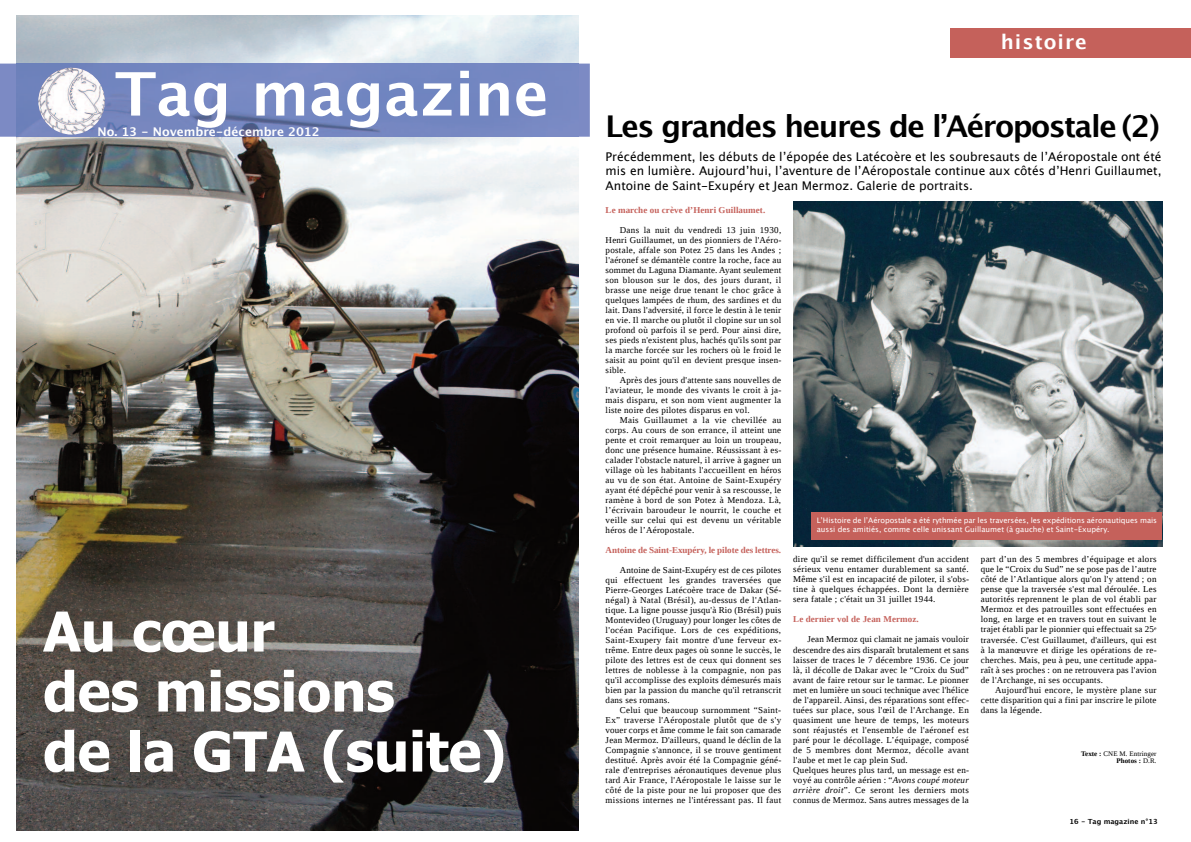
<style>
.page{position:relative;width:1191px;height:842px;background:#fff}
.page>*{position:absolute;margin:0;border:0;box-sizing:border-box;transform-origin:0 0}
.t1{font:700 60px "Lucida Grande";color:#fff}
.t2{font:700 55px/60px "Tahoma";color:#fff}
.t3{font:700 30px "Lucida Grande";letter-spacing:-.05em;color:#000}
.t4{font:700 20px "Lucida Grande";letter-spacing:.05em;color:#fff}
.t5{font:12px/14.4px "Lucida Grande";color:#000;text-align:justify}
.t6{font:700 12px "Lucida Grande";color:#fff}
.t7{font:9px/10px "Liberation Serif";letter-spacing:.025em;color:#000;text-align:justify}
.t8{font:700 9px "Liberation Serif";letter-spacing:.01em;color:#c5615b}
.t9{font:7.5px/9px "Lucida Grande";letter-spacing:-.005em;color:#fff}
.t10{font:7px/7px "Liberation Serif";letter-spacing:.01em;color:#000;text-align:right}
.t11{font:700 7px "Lucida Grande";color:#000}
.s1{font-style:italic}
.s2{font-weight:700}
</style>
<div class="page">
<img style="left:17px;top:16px;width:561px;height:815px">
<svg style="left:0;top:64px;width:590px;height:73px;fill:#7c8ac4"></svg>
<div style="left:17px;top:64px;width:561px;height:73px;background:#7587c1"></div>
<img style="left:38px;top:68px;width:67px;height:67px;border-radius:50%">
<div style="left:950px;top:28px;width:241px;height:30px;background:#c5615b"></div>
<img style="left:793px;top:202px;width:369px;height:344px">
<div style="left:811px;top:512px;width:351px;height:27px;background:#c5615b"></div>
<h1 class="t1" style="left:115px;top:58px;width:435px">Tag magazine</h1>
<h3 class="t6" style="left:98px;top:125px;width:224px">No. 13 - Novembre-décembre 2012</h3>
<h2 class="t2" style="left:43px;top:600px;width:465px">Au cœur<br>des missions<br>de la GTA (suite)</h2>
<h3 class="t4" style="left:1000px;top:30px;width:88px">histoire</h3>
<h3 class="t3" style="left:605px;top:108px;width:556px">Les grandes heures de l’Aéropostale (2)</h3>
<p class="t5" style="left:605px;top:149px;width:557px">Précédemment, les débuts de l’épopée des Latécoère et les soubresauts de l’Aéropostale ont été mis en lumière. Aujourd’hui, l’aventure de l’Aéropostale continue aux côtés d’Henri Guillaumet, Antoine de Saint-Exupéry et Jean Mermoz. Galerie de portraits.</p>
<p class="t8" style="left:605px;top:205px;width:161px">Le marche ou crève d’Henri Guillaumet.</p>
<p class="t7" style="left:605px;top:225px;width:177px;text-indent:14px">Dans la nuit du vendredi 13 juin 1930, Henri Guillaumet, un des pionniers de l'Aéro&shy;postale, affale son Potez 25 dans les Andes ; l'aéronef se démantèle contre la roche, face au sommet du Laguna Diamante. Ayant seulement son blouson sur le dos, des jours durant, il brasse une neige drue tenant le choc grâce à quelques lampées de rhum, des sardines et du lait. Dans l'adversité, il force le destin à le tenir en vie. Il marche ou plutôt il clopine sur un sol profond où parfois il se perd. Pour ainsi dire, ses pieds n'existent plus, hachés qu'ils sont par la marche forcée sur les rochers où le froid le saisit au point qu'il en devient presque insen&shy;sible.</p>
<p class="t7" style="left:605px;top:375px;width:177px;text-indent:14px">Après des jours d'attente sans nouvelles de l'aviateur, le monde des vivants le croit à ja&shy;mais disparu, et son nom vient augmenter la liste noire des pilotes disparus en vol.</p>
<p class="t7" style="left:605px;top:415px;width:177px;text-indent:14px">Mais Guillaumet a la vie chevillée au corps. Au cours de son errance, il atteint une pente et croit remarquer au loin un troupeau, donc une présence humaine. Réussissant à es&shy;calader l'obstacle naturel, il arrive à gagner un village où les habitants l'accueillent en héros au vu de son état. Antoine de Saint-Exupéry ayant été dépêché pour venir à sa rescousse, le ramène à bord de son Potez à Mendoza. Là, l’écrivain baroudeur le nourrit, le couche et veille sur celui qui est devenu un véritable héros de l’Aéropostale.</p>
<p class="t8" style="left:605px;top:545px;width:177px">Antoine de Saint-Exupéry, le pilote des lettres.</p>
<p class="t7" style="left:605px;top:565px;width:177px;text-indent:14px">Antoine de Saint-Exupéry est de ces pilotes qui effectuent les grandes traversées que Pierre-Georges Latécoère trace de Dakar (Sé&shy;négal) à Natal (Brésil), au-dessus de l'Atlan&shy;tique. La ligne pousse jusqu'à Rio (Brésil) puis Montevideo (Uruguay) pour longer les côtes de l'océan Pacifique. Lors de ces expéditions, Saint-Exupery fait montre d'une ferveur ex&shy;trême. Entre deux pages où sonne le succès, le pilote des lettres est de ceux qui donnent ses lettres de noblesse à la compagnie, non pas qu'il accomplisse des exploits démesurés mais bien par la passion du manche qu'il retranscrit dans ses romans.</p>
<p class="t7" style="left:605px;top:705px;width:177px;text-indent:14px">Celui que beaucoup surnomment “Saint-Ex” traverse l'Aéropostale plutôt que de s'y vouer corps et âme comme le fait son camarade Jean Mermoz. D'ailleurs, quand le déclin de la Compagnie s'annonce, il se trouve gentiment destitué. Après avoir été la Compagnie géné&shy;rale d'entreprises aéronautiques devenue plus tard Air France, l'Aéropostale le laisse sur le côté de la piste pour ne lui proposer que des missions internes ne l'intéressant pas. Il faut</p>
<p class="t9" style="left:816px;top:516px;width:342px">L’Histoire de l’Aéropostale a été rythmée par les traversées, les expéditions aéronautiques mais aussi des amitiés, comme celle unissant Guillaumet (à gauche) et Saint-Exupéry.</p>
<p class="t7" style="left:793px;top:554px;width:177px">dire qu'il se remet difficilement d'un accident sérieux venu entamer durablement sa santé.<br>Même s'il est en incapacité de piloter, il s'obs&shy;tine à quelques échappées. Dont la dernière sera fatale ; c'était un 31 juillet 1944.</p>
<p class="t8" style="left:793px;top:614px;width:127px">Le dernier vol de Jean Mermoz.</p>
<p class="t7" style="left:793px;top:634px;width:177px;text-align:left;text-indent:14px">Jean Mermoz qui clamait ne jamais vouloir descendre des airs disparaît brutalement et sans laisser de traces le 7 décembre 1936. Ce jour là, il décolle de Dakar avec le “Croix du Sud” avant de faire retour sur le tarmac. Le pionner met en lumière un souci technique avec l'hélice de l'appareil. Ainsi, des réparations sont effec&shy;tuées sur place, sous l'œil de l'Archange. En quasiment une heure de temps, les moteurs sont réajustés et l'ensemble de l'aéronef est paré pour le décollage. L’équipage, composé de 5 membres dont Mermoz, décolle avant l'aube et met le cap plein Sud.<br>Quelques heures plus tard, un message est en&shy;voyé au contrôle aérien : “<span class="s1">Avons coupé moteur arrière droit</span>”. Ce seront les derniers mots connus de Mermoz. Sans autres messages de la</p>
<p class="t7" style="left:981px;top:554px;width:177px">part d’un des 5 membres d’équipage et alors que le “Croix du Sud” ne se pose pas de l’autre côté de l’Atlantique alors qu'on l'y attend ; on pense que la traversée s'est mal déroulée. Les autorités reprennent le plan de vol établi par Mermoz et des patrouilles sont effectuées en long, en large et en travers tout en suivant le trajet établi par le pionnier qui effectuait sa 25<sup>e </sup>traversée. C'est Guillaumet, d'ailleurs, qui est à la manœuvre et dirige les opérations de re&shy;cherches. Mais, peu à peu, une certitude appa&shy;raît à ses proches : on ne retrouvera pas l'avion de l'Archange, ni ses occupants.</p>
<p class="t7" style="left:981px;top:684px;width:177px;text-indent:14px">Aujourd'hui encore, le mystère plane sur cette disparition qui a fini par inscrire le pilote dans la légende.</p>
<p class="t10" style="left:1081px;top:750px;width:77px"><span class="s2">Texte :</span> CNE M. Entringer<br><span class="s2">Photos :</span> D.R.</p>
<p class="t11" style="left:1069px;top:817px;width:90px">16 - Tag magazine n°13</p>
</div>
